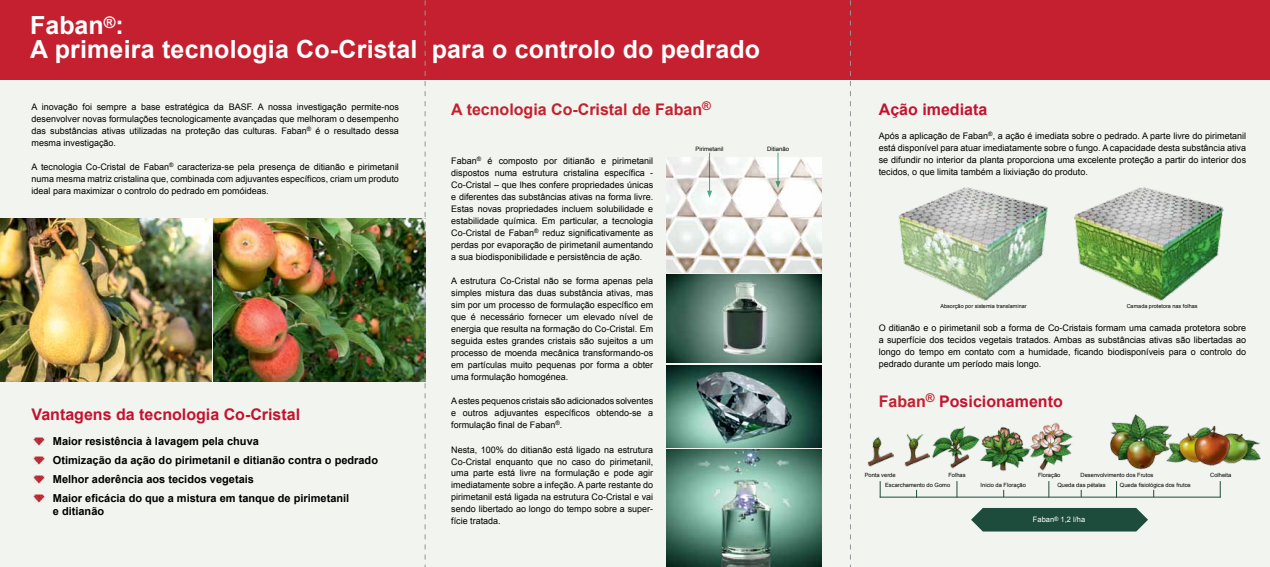
<style>
.page{position:relative;width:1270px;height:567px;background:#f2f5ef}
.page>*{position:absolute;margin:0;border:0;box-sizing:border-box;transform-origin:0 0}
.t1{font:700 25px/24px "Arial";letter-spacing:.01em;color:#fff}
.t2{font:700 16px "Arial";color:#c4122f}
.t3{font:700 16px "Arial";color:#c4202f}
.t4{font:700 11px/19px "Arial";color:#000}
.t5{font:9px/12px "Arial";color:#000;text-align:justify}
.t6{font:7.5px "Arial";color:#fff}
.t7{font:6px "Arial";color:#000}
.t8{font:5.8px "Arial";color:#000}
.t9{font:5.5px "Arial";color:#000}
.s1{color:#c4202f}
.s2{font-size:6px}
</style>
<div class="page">
<img style="left:898px;top:187px;width:150px;height:114px">
<img style="left:1074px;top:187px;width:150px;height:114px">
<div style="left:0;top:0;width:1270px;height:79px;background:#c4202f"></div>
<svg style="left:33px;top:438px;width:12px;height:8px"></svg>
<svg style="left:33px;top:476px;width:12px;height:8px"></svg>
<svg style="left:33px;top:457px;width:12px;height:8px"></svg>
<svg style="left:33px;top:495px;width:12px;height:8px"></svg>
<img style="left:667px;top:158px;width:155px;height:114px">
<img style="left:667px;top:275px;width:155px;height:88px">
<img style="left:667px;top:365px;width:155px;height:82px">
<img style="left:667px;top:449px;width:155px;height:118px">
<img style="left:214px;top:218px;width:211px;height:163px">
<img style="left:0;top:218px;width:212px;height:163px">
<hr style="left:709px;top:153px;width:1px;height:39px;background:#50ac88">
<svg style="left:707px;top:191px;width:5px;height:7px"></svg>
<hr style="left:777px;top:153px;width:1px;height:30px;background:#50ac88">
<svg style="left:775px;top:181px;width:6px;height:7px"></svg>
<svg style="left:971px;top:508px;width:177px;height:23px;background:#2a5748"></svg>
<hr style="left:880px;top:497px;width:341px;height:1px;background:#1d4c3d">
<svg style="left:880px;top:481px;width:1px;height:16px"></svg>
<svg style="left:956px;top:481px;width:1px;height:16px"></svg>
<svg style="left:1048px;top:481px;width:1px;height:16px"></svg>
<svg style="left:1116px;top:481px;width:1px;height:16px"></svg>
<svg style="left:1220px;top:481px;width:1px;height:16px"></svg>
<img style="left:868px;top:436px;width:26px;height:30px">
<img style="left:905px;top:433px;width:24px;height:33px">
<img style="left:932px;top:426px;width:48px;height:42px">
<img style="left:980px;top:426px;width:50px;height:45px">
<img style="left:1030px;top:422px;width:43px;height:49px">
<img style="left:1110px;top:414px;width:50px;height:56px">
<img style="left:1160px;top:425px;width:101px;height:41px">
<svg style="left:425px;top:0;width:1px;height:567px"></svg>
<svg style="left:850px;top:0;width:1px;height:567px"></svg>
<h1 class="t1" style="left:30px;top:13px;width:731px">Faban<sup>®</sup>:<br>A primeira tecnologia Co-Cristal para o controlo do pedrado</h1>
<h2 class="t3" style="left:451px;top:101px;width:261px">A tecnologia Co-Cristal de Faban<sup>®</sup></h2>
<p class="t5" style="left:32px;top:101px;width:369px">A inovação foi sempre a base estratégica da BASF. A nossa investigação permite-nos desenvolver novas formulações tecnologicamente avançadas que melhoram o desempenho das substâncias ativas utilizadas na proteção das culturas. Faban<sup>®</sup> é o resultado dessa mesma investigação.</p>
<p class="t5" style="left:32px;top:161px;width:369px">A tecnologia Co-Cristal de Faban<sup>®</sup> caracteriza-se pela presença de ditianão e pirimetanil numa mesma matriz cristalina que, combinada com adjuvantes específicos, criam um produto ideal para maximizar o controlo do pedrado em pomóideas.</p>
<p class="t7" style="left:696px;top:146px;width:30px">Pirimetanil</p>
<p class="t7" style="left:767px;top:146px;width:24px">Ditianão</p>
<p class="t5" style="left:451px;top:155px;width:203px">Faban<sup>®</sup> é composto por ditianão e pirimetanil dispostos numa estrutura cristalina específica - Co-Cristal – que lhes confere propriedades únicas e diferentes das substâncias ativas na forma livre.<br>Estas novas propriedades incluem solubilidade e estabilidade química. Em particular, a tecnologia Co-Cristal de Faban<sup>®</sup> reduz significativamente as perdas por evaporação de pirimetanil aumentando a sua biodisponibilidade e persistência de ação.</p>
<p class="t5" style="left:451px;top:275px;width:203px">A estrutura Co-Cristal não se forma apenas pela simples mistura das duas substância ativas, mas sim por um processo de formulação específico em que é necessário fornecer um elevado nível de energia que resulta na formação do Co-Cristal. Em seguida estes grandes cristais são sujeitos a um processo de moenda mecânica transformando-os em partículas muito pequenas por forma a obter uma formulação homogénea.</p>
<p class="t5" style="left:451px;top:395px;width:203px">A estes pequenos cristais são adicionados solventes e outros adjuvantes específicos obtendo-se a formulação final de Faban<sup>®</sup>.</p>
<p class="t5" style="left:451px;top:443px;width:203px">Nesta, 100% do ditianão está ligado na estrutura Co-Cristal enquanto que no caso do pirimetanil, uma parte está livre na formulação e pode agir imediatamente sobre a infeção. A parte restante do pirimetanil está ligada na estrutura Co-Cristal e vai sendo libertado ao longo do tempo sobre a super&shy;fície tratada.</p>
<h2 class="t2" style="left:32px;top:405px;width:270px">Vantagens da tecnologia Co-Cristal</h2>
<p class="t4" style="left:53px;top:432px;width:327px">Maior resistência à lavagem pela chuva<br>Otimização da ação do pirimetanil e ditianão contra o pedrado Melhor aderência aos tecidos vegetais<br>Maior eficácia do que a mistura em tanque de pirimetanil</p>
<p class="t4" style="left:53px;top:502px;width:53px">e ditianão</p>
<h2 class="t2" style="left:879px;top:101px;width:110px">Ação imediata</h2>
<p class="t5" style="left:879px;top:130px;width:369px">Após a aplicação de Faban<sup>®</sup>, a ação é imediata sobre o pedrado. A parte livre do pirimetanil está disponível para atuar imediatamente sobre o fungo. A capacidade desta substância ativa se difundir no interior da planta proporciona uma excelente proteção a partir do interior dos tecidos, o que limita também a lixiviação do produto.</p>
<p class="t9" style="left:940px;top:303px;width:88px">Absorção por sistemia translaminar</p>
<p class="t9" style="left:1127px;top:303px;width:72px">Camada protetora nas folhas</p>
<p class="t5" style="left:879px;top:322px;width:369px">O ditianão e o pirimetanil sob a forma de Co-Cristais formam uma camada protetora sobre a superfície dos tecidos vegetais tratados. Ambas as substâncias ativas são libertadas ao longo do tempo em contato com a humidade, ficando biodisponíveis para o controlo do pedrado durante um período mais longo.</p>
<h2 class="t2" style="left:879px;top:393px;width:185px"><span class="s1">Faban</span><sup>®</sup> Posicionamento</h2>
<p class="t8" style="left:865px;top:472px;width:33px">Ponta verde</p>
<p class="t8" style="left:948px;top:472px;width:19px">Folhas</p>
<p class="t8" style="left:1038px;top:472px;width:24px">Floração</p>
<p class="t8" style="left:1081px;top:472px;width:74px">Desenvolvimento dos Frutos</p>
<p class="t8" style="left:1210px;top:472px;width:23px">Colheita</p>
<p class="t8" style="left:885px;top:481px;width:67px">Escarchamento do Gomo</p>
<p class="t8" style="left:981px;top:481px;width:47px">Inicio da Floração</p>
<p class="t8" style="left:1057px;top:481px;width:50px">Queda das pétalas</p>
<p class="t8" style="left:1120px;top:481px;width:72px">Queda fisiológica dos frutos</p>
<p class="t6" style="left:1033px;top:516px;width:54px">Faban<span class="s2">®</span> 1,2 l/ha</p>
</div>
